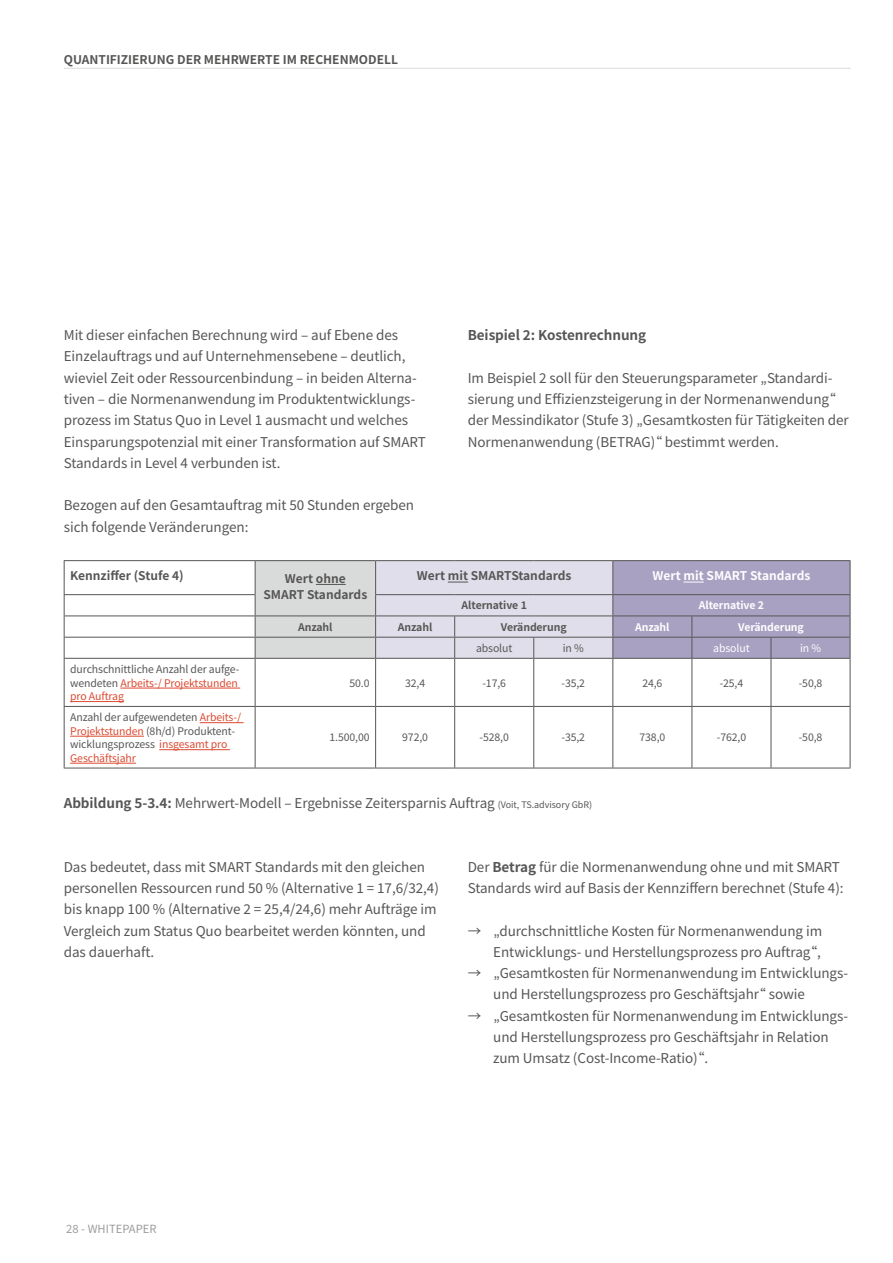
<style>
.page{position:relative;width:893px;height:1263px;background:#fff}
.page>*{position:absolute;margin:0;border:0;box-sizing:border-box;transform-origin:0 0}
.t1{font:13.5px/21.3px "Noto Sans TC";letter-spacing:-.005em;color:#565655}
.t2{font:700 13.5px "Noto Sans TC";letter-spacing:-.005em;color:#565655}
.t3{font:700 12px/16.5px "Noto Sans TC";color:#565655;text-align:center}
.t4{font:700 12px "Noto Sans TC";color:#fff}
.t5{font:11.25px "Noto Sans TC";color:#9c9c9d}
.t6{font:10.5px/13.5px "Noto Sans TC";letter-spacing:-.01em;color:#565655}
.t7{font:700 10.5px "Noto Sans TC";letter-spacing:-.01em;color:#565655}
.t8{font:700 10.5px "Noto Sans TC";letter-spacing:-.01em;color:#fff}
.t9{font:10.5px "Noto Sans TC";letter-spacing:-.01em;color:#fff}
.s1{color:#db4930}
.s2{font-weight:700}
.s3{font-size:9px}
</style>
<div class="page">
<svg style="left:65px;top:561px;width:785px;height:207px"></svg>
<hr style="left:64px;top:560px;width:191px;height:1px;background:#565655">
<hr style="left:64px;top:561px;width:1px;height:33px;background:#565655">
<hr style="left:255px;top:560px;width:121px;height:1px;background:#565655">
<hr style="left:376px;top:560px;width:79px;height:1px;background:#565655">
<hr style="left:455px;top:560px;width:79px;height:1px;background:#565655">
<hr style="left:534px;top:560px;width:79px;height:1px;background:#565655">
<hr style="left:613px;top:560px;width:79px;height:1px;background:#565655">
<hr style="left:692px;top:560px;width:79px;height:1px;background:#565655">
<hr style="left:771px;top:560px;width:79px;height:1px;background:#565655">
<hr style="left:64px;top:594px;width:191px;height:1px;background:#565655">
<hr style="left:64px;top:615px;width:191px;height:1px;background:#565655">
<hr style="left:64px;top:637px;width:191px;height:1px;background:#565655">
<svg style="left:64px;top:595px;width:1px;height:63px"></svg>
<hr style="left:64px;top:658px;width:191px;height:1px;background:#565655">
<hr style="left:64px;top:659px;width:1px;height:47px;background:#565655">
<hr style="left:255px;top:658px;width:121px;height:1px;background:#565655">
<hr style="left:255px;top:659px;width:1px;height:47px;background:#565655">
<hr style="left:376px;top:658px;width:79px;height:1px;background:#565655">
<hr style="left:375px;top:659px;width:1px;height:47px;background:#565655">
<hr style="left:455px;top:658px;width:79px;height:1px;background:#565655">
<hr style="left:454px;top:659px;width:1px;height:47px;background:#565655">
<hr style="left:534px;top:658px;width:79px;height:1px;background:#565655">
<hr style="left:533px;top:659px;width:1px;height:47px;background:#565655">
<hr style="left:613px;top:658px;width:79px;height:1px;background:#565655">
<hr style="left:612px;top:659px;width:1px;height:47px;background:#565655">
<hr style="left:692px;top:658px;width:79px;height:1px;background:#565655">
<hr style="left:692px;top:659px;width:1px;height:47px;background:#565655">
<hr style="left:771px;top:658px;width:79px;height:1px;background:#565655">
<hr style="left:771px;top:659px;width:1px;height:47px;background:#565655">
<hr style="left:850px;top:659px;width:1px;height:47px;background:#565655">
<hr style="left:64px;top:706px;width:191px;height:1px;background:#565655">
<hr style="left:64px;top:707px;width:1px;height:61px;background:#565655">
<hr style="left:255px;top:706px;width:121px;height:1px;background:#565655">
<hr style="left:255px;top:707px;width:1px;height:61px;background:#565655">
<hr style="left:376px;top:706px;width:79px;height:1px;background:#565655">
<hr style="left:375px;top:707px;width:1px;height:61px;background:#565655">
<hr style="left:455px;top:706px;width:79px;height:1px;background:#565655">
<hr style="left:454px;top:707px;width:1px;height:61px;background:#565655">
<hr style="left:534px;top:706px;width:79px;height:1px;background:#565655">
<hr style="left:533px;top:707px;width:1px;height:61px;background:#565655">
<hr style="left:613px;top:706px;width:79px;height:1px;background:#565655">
<hr style="left:612px;top:707px;width:1px;height:61px;background:#565655">
<hr style="left:692px;top:706px;width:79px;height:1px;background:#565655">
<hr style="left:692px;top:707px;width:1px;height:61px;background:#565655">
<hr style="left:771px;top:706px;width:79px;height:1px;background:#565655">
<hr style="left:771px;top:707px;width:1px;height:61px;background:#565655">
<hr style="left:850px;top:707px;width:1px;height:61px;background:#565655">
<hr style="left:64px;top:768px;width:191px;height:1px;background:#565655">
<hr style="left:255px;top:768px;width:121px;height:1px;background:#565655">
<hr style="left:376px;top:768px;width:79px;height:1px;background:#565655">
<hr style="left:455px;top:768px;width:79px;height:1px;background:#565655">
<hr style="left:534px;top:768px;width:79px;height:1px;background:#565655">
<hr style="left:613px;top:768px;width:79px;height:1px;background:#565655">
<hr style="left:692px;top:768px;width:79px;height:1px;background:#565655">
<hr style="left:771px;top:768px;width:79px;height:1px;background:#565655">
<svg style="left:255px;top:561px;width:596px;height:97px;background:#c3c0d1"></svg>
<hr style="left:120px;top:688px;width:120px;height:1px;background:#db4930">
<hr style="left:70px;top:701px;width:54px;height:1px;background:#db4930">
<hr style="left:200px;top:722px;width:44px;height:1px;background:#db4930">
<hr style="left:70px;top:736px;width:74px;height:1px;background:#db4930">
<hr style="left:159px;top:749px;width:71px;height:1px;background:#db4930">
<hr style="left:70px;top:763px;width:66px;height:1px;background:#db4930">
<hr style="left:64px;top:68px;width:786px;height:1px;background:#d9dada">
<p class="t3" style="left:64px;top:51px;width:336px">QUANTIFIZIERUNG DER MEHRWERTE IM RECHENMODELL</p>
<p class="t1" style="left:64px;top:325px;width:364px">Mit dieser einfachen Berechnung wird – auf Ebene des Einzelauftrags und auf Unternehmensebene – deutlich, wieviel Zeit oder Ressourcenbindung – in beiden Alterna&shy;tiven – die Normenanwendung im Produktentwicklungs&shy;prozess im Status Quo in Level 1 ausmacht und welches Einsparungspotenzial mit einer Transformation auf SMART Standards in Level 4 verbunden ist.</p>
<p class="t1" style="left:64px;top:495px;width:352px">Bezogen auf den Gesamtauftrag mit 50 Stunden ergeben sich folgende Veränderungen:</p>
<p class="t2" style="left:468px;top:328px;width:180px">Beispiel 2: Kostenrechnung</p>
<p class="t1" style="left:468px;top:367px;width:383px">Im Beispiel 2 soll für den Steuerungsparameter „Standardi&shy;sierung und Effizienzsteigerung in der Normenanwendung“ der Messindikator (Stufe 3) „Gesamtkosten für Tätigkeiten der Normenanwendung (BETRAG)“ bestimmt werden.</p>
<p class="t3" style="left:70px;top:568px;width:115px">Kennziffer (Stufe 4)</p>
<p class="t3" style="left:263px;top:570px;width:105px">Wert ohne<br>SMART Standards</p>
<p class="t3" style="left:417px;top:568px;width:156px">Wert mit SMARTStandards</p>
<p class="t4" style="left:653px;top:569px;width:159px">Wert mit SMART Standards</p>
<p class="t7" style="left:462px;top:600px;width:67px">Alternative 1</p>
<p class="t8" style="left:699px;top:600px;width:67px">Alternative 2</p>
<p class="t7" style="left:298px;top:621px;width:36px">Anzahl</p>
<p class="t7" style="left:398px;top:621px;width:36px">Anzahl</p>
<p class="t7" style="left:501px;top:621px;width:67px">Veränderung</p>
<p class="t8" style="left:635px;top:621px;width:36px">Anzahl</p>
<p class="t8" style="left:738px;top:621px;width:67px">Veränderung</p>
<p class="t6" style="left:476px;top:641px;width:38px">absolut</p>
<p class="t6" style="left:563px;top:641px;width:23px">in %</p>
<p class="t9" style="left:713px;top:642px;width:38px">absolut</p>
<p class="t9" style="left:800px;top:642px;width:23px">in %</p>
<p class="t6" style="left:70px;top:663px;width:171px">durchschnittliche Anzahl der aufge&shy;wendeten <span class="s1">Arbeits-/ Projektstunden pro Auftrag</span></p>
<p class="t6" style="left:350px;top:676px;width:22px">50.0</p>
<p class="t6" style="left:405px;top:676px;width:22px">32,4</p>
<p class="t6" style="left:482px;top:676px;width:25px">-17,6</p>
<p class="t6" style="left:561px;top:676px;width:25px">-35,2</p>
<p class="t6" style="left:642px;top:676px;width:22px">24,6</p>
<p class="t6" style="left:720px;top:676px;width:25px">-25,4</p>
<p class="t6" style="left:799px;top:676px;width:25px">-50,8</p>
<p class="t6" style="left:70px;top:711px;width:173px">Anzahl der aufgewendeten <span class="s1">Arbeits-/<br>Projektstunden</span> (8h/d) Produktent&shy;wicklungsprozess <span class="s1">insgesamt pro<br>Geschäftsjahr</span></p>
<p class="t6" style="left:330px;top:731px;width:42px">1.500,00</p>
<p class="t6" style="left:402px;top:731px;width:27px">972,0</p>
<p class="t6" style="left:480px;top:731px;width:31px">-528,0</p>
<p class="t6" style="left:561px;top:731px;width:25px">-35,2</p>
<p class="t6" style="left:639px;top:731px;width:27px">738,0</p>
<p class="t6" style="left:717px;top:731px;width:31px">-762,0</p>
<p class="t6" style="left:799px;top:731px;width:25px">-50,8</p>
<p class="t1" style="left:64px;top:793px;width:530px"><span class="s2">Abbildung 5-3.4:</span> Mehrwert-Modell – Ergebnisse Zeitersparnis Auftrag <span class="s3">(Voit, TS.advisory GbR)</span></p>
<p class="t1" style="left:64px;top:856px;width:377px">Das bedeutet, dass mit SMART Standards mit den gleichen personellen Ressourcen rund 50 % (Alternative 1 = 17,6/32,4) bis knapp 100 % (Alternative 2 = 25,4/24,6) mehr Aufträge im Vergleich zum Status Quo bearbeitet werden könnten, und das dauerhaft.</p>
<p class="t1" style="left:468px;top:856px;width:377px">Der <span class="s2">Betrag</span> für die Normenanwendung ohne und mit SMART<br>Standards wird auf Basis der Kennziffern berechnet (Stufe 4):</p>
<p class="t1" style="left:468px;top:920px;width:356px;text-align:right">→ „durchschnittliche Kosten für Normenanwendung im<br>Entwicklungs- und Herstellungsprozess pro Auftrag“,</p>
<p class="t1" style="left:493px;top:963px;width:356px;text-indent:-26px">→ „Gesamtkosten für Normenanwendung im Entwicklungs&shy;und Herstellungsprozess pro Geschäftsjahr“ sowie</p>
<p class="t1" style="left:493px;top:1005px;width:356px;text-indent:-26px">→ „Gesamtkosten für Normenanwendung im Entwicklungs&shy;und Herstellungsprozess pro Geschäftsjahr in Relation zum Umsatz (Cost-Income-Ratio)“.</p>
<p class="t5" style="left:66px;top:1223px;width:92px">28 - WHITEPAPER</p>
</div>
